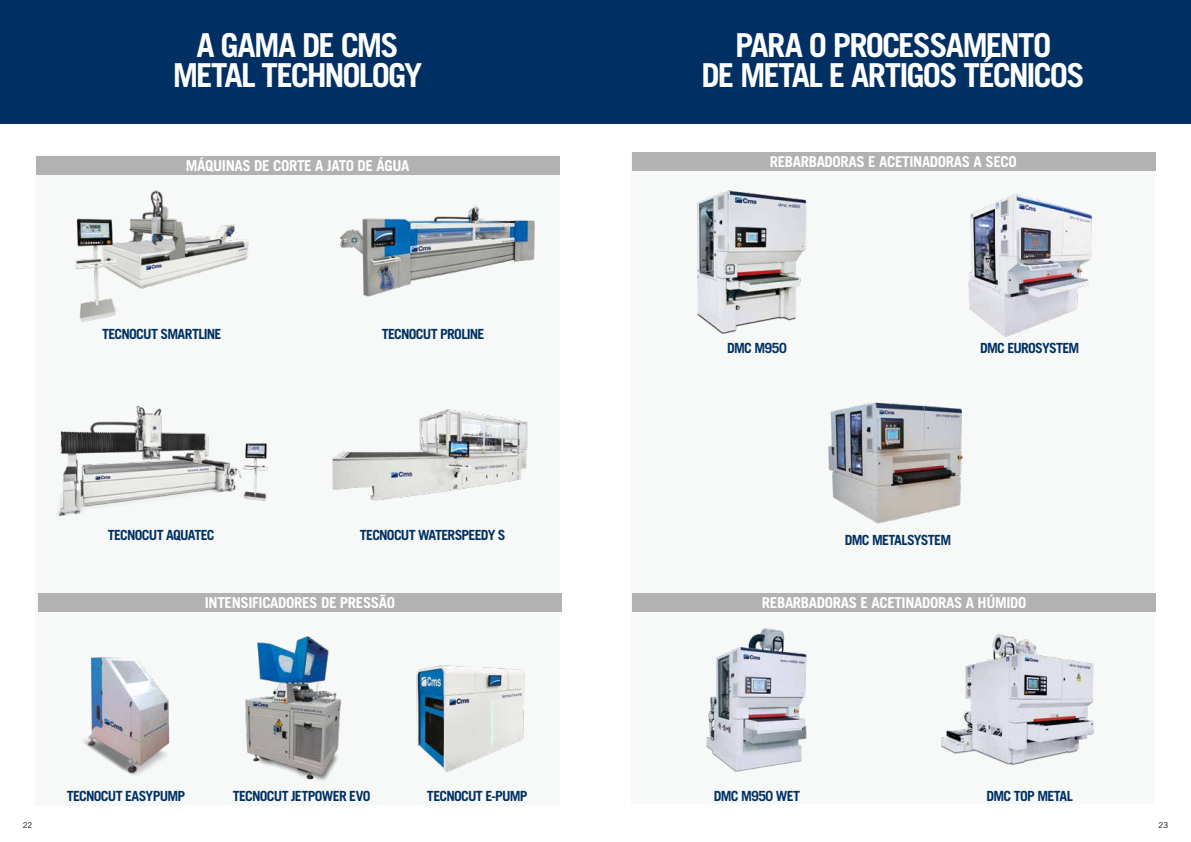
<style>
.page{position:relative;width:1191px;height:842px;background:#fff}
.page>*{position:absolute;margin:0;border:0;box-sizing:border-box;transform-origin:0 0}
.t1{font:700 33px/30.6px "Trade Gothic LT Std";letter-spacing:-.055em;color:#fff;text-align:center}
.t2{font:700 15px "Trade Gothic LT Std";letter-spacing:-.025em;color:#fff}
.t3{font:700 14px "Trade Gothic LT Std";letter-spacing:-.055em;color:#003063}
.t4{font:8px "Trade Gothic LT Std";color:#000}
</style>
<div class="page">
<div style="left:0;top:0;width:1191px;height:123px;background:#003063"></div>
<div style="left:36px;top:156px;width:523px;height:650px;background:#f7f9f9"></div>
<div style="left:631px;top:153px;width:523px;height:650px;background:#f7f9f9"></div>
<img style="left:941px;top:633px;width:153px;height:133px">
<img style="left:75px;top:190px;width:174px;height:132px">
<img style="left:697px;top:190px;width:110px;height:144px">
<img style="left:968px;top:194px;width:124px;height:143px">
<img style="left:828px;top:402px;width:135px;height:122px">
<img style="left:340px;top:205px;width:195px;height:92px">
<img style="left:332px;top:409px;width:196px;height:92px">
<img style="left:245px;top:636px;width:97px;height:145px">
<div style="left:38px;top:593px;width:523px;height:19px;background:#b3b2b2"></div>
<div style="left:632px;top:593px;width:523px;height:19px;background:#b3b2b2"></div>
<div style="left:36px;top:156px;width:523px;height:18px;background:#b3b2b2"></div>
<div style="left:632px;top:153px;width:523px;height:18px;background:#b3b2b2"></div>
<img style="left:83px;top:657px;width:87px;height:118px">
<img style="left:706px;top:628px;width:101px;height:144px">
<img style="left:58px;top:405px;width:210px;height:111px">
<img style="left:416px;top:665px;width:109px;height:107px">
<h1 class="t1" style="left:173px;top:29px;width:251px">A GAMA DE CMS<br>METAL TECHNOLOGY</h1>
<h1 class="t1" style="left:701px;top:29px;width:385px">PARA O PROCESSAMENTO<br>DE METAL E ARTIGOS TÉCNICOS</h1>
<p class="t2" style="left:186px;top:156px;width:225px">MÁQUINAS DE CORTE A JATO DE ÁGUA</p>
<p class="t2" style="left:769px;top:153px;width:248px">REBARBADORAS E ACETINADORAS A SECO</p>
<p class="t3" style="left:102px;top:325px;width:121px">TECNOCUT SMARTLINE</p>
<p class="t3" style="left:382px;top:325px;width:104px">TECNOCUT PROLINE</p>
<p class="t3" style="left:108px;top:527px;width:108px">TECNOCUT AQUATEC</p>
<p class="t3" style="left:360px;top:527px;width:147px">TECNOCUT WATERSPEEDY S</p>
<p class="t3" style="left:727px;top:340px;width:61px">DMC M950</p>
<p class="t3" style="left:980px;top:340px;width:101px">DMC EUROSYSTEM</p>
<p class="t3" style="left:845px;top:532px;width:108px">DMC METALSYSTEM</p>
<p class="t2" style="left:205px;top:593px;width:192px">INTENSIFICADORES DE PRESSÃO</p>
<p class="t2" style="left:762px;top:593px;width:266px">REBARBADORAS E ACETINADORAS A HÚMIDO</p>
<p class="t3" style="left:233px;top:787px;width:139px">TECNOCUT JETPOWER EVO</p>
<p class="t3" style="left:986px;top:787px;width:88px">DMC TOP METAL</p>
<p class="t3" style="left:67px;top:787px;width:120px">TECNOCUT EASYPUMP</p>
<p class="t3" style="left:427px;top:787px;width:102px">TECNOCUT E-PUMP</p>
<p class="t3" style="left:714px;top:787px;width:88px">DMC M950 WET</p>
<p class="t4" style="left:23px;top:820px;width:11px">22</p>
<p class="t4" style="left:1158px;top:820px;width:11px">23</p>
</div>
